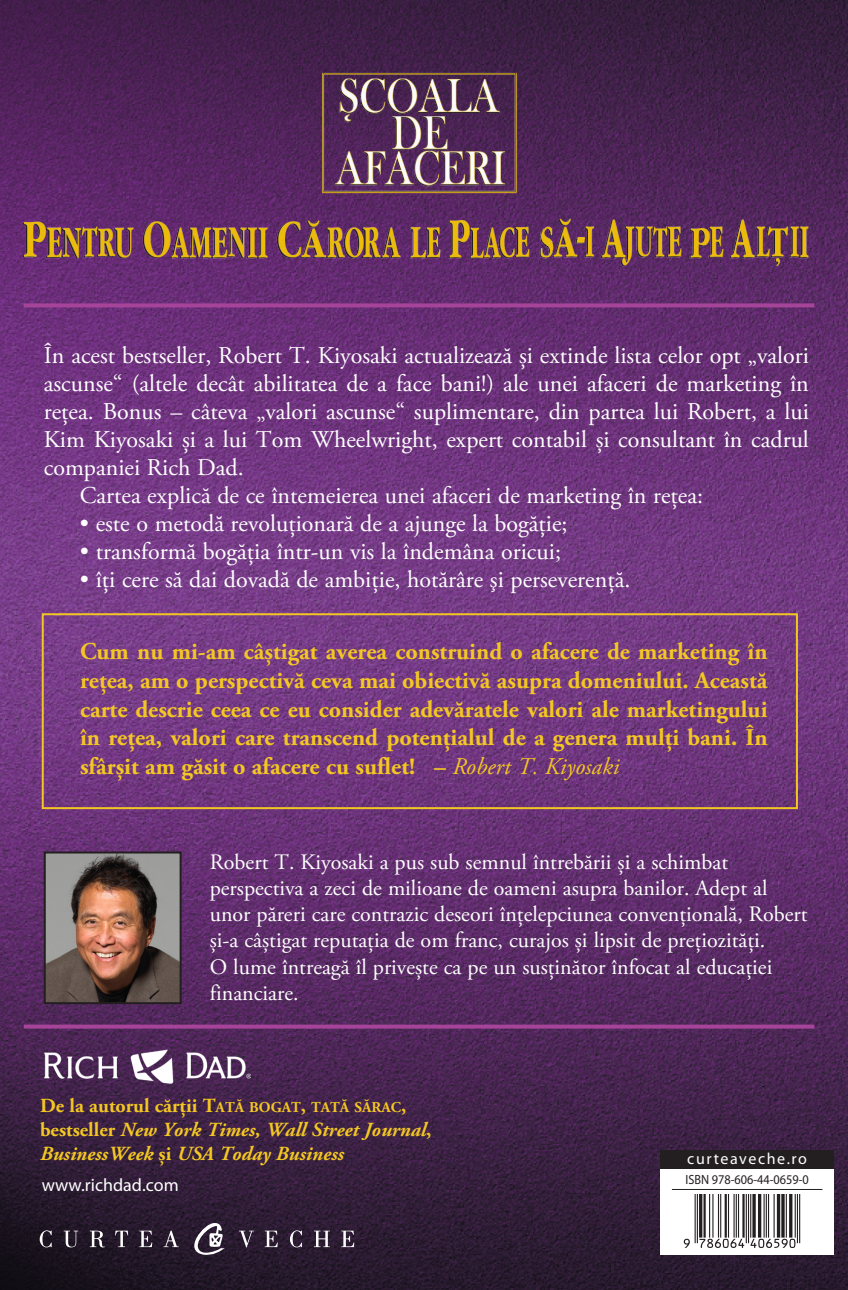
<style>
.page{position:relative;width:848px;height:1290px;background:#fff}
.page>*{position:absolute;margin:0;border:0;box-sizing:border-box;transform-origin:0 0}
.t1{font:24px/28px "Adobe Garamond Pro";color:#fff;text-align:justify}
.t2{font:700 24px/28.8px "Adobe Garamond Pro";color:#f3c723;text-align:justify}
.t3{font:22px/26px "Adobe Garamond Pro";color:#fff}
.t4{font:italic 700 20px/24px "Adobe Garamond Pro";color:#f3c723}
.t5{font:18px "Myriad Pro";color:#fff}
.t6{font:16px "Myriad Pro";letter-spacing:.1em;color:#fff}
.t7{font:13.4px "Myriad Pro";color:#231f20;scale:.92 1}
.s1{font-weight:400;font-style:italic}
.s2{font-style:normal}
.s3{font-style:normal;font-size:15px}
</style>
<div class="page">
<img style="left:0;top:0;width:848px;height:1290px">
<img style="left:24px;top:55px;width:788px;height:248px">
<svg style="left:24px;top:303px;width:790px;height:4px;background:#9e4194"></svg>
<img style="left:47px;top:854px;width:132px;height:147px">
<div style="left:44px;top:851px;width:138px;height:153px;border:2px solid #231f20"></div>
<svg style="left:24px;top:1024px;width:790px;height:4px;background:#983f8f"></svg>
<img style="left:42px;top:1041px;width:208px;height:48px">
<div style="left:42px;top:613px;width:756px;height:196px;border:2px solid #f3c723"></div>
<svg style="left:837px;top:1196px;width:11px;height:50px"></svg>
<svg style="left:40px;top:1222px;width:314px;height:34px;background:#3c3041"></svg>
<div style="left:660px;top:1168px;width:174px;height:86px;background:#fff"></div>
<hr style="left:672px;top:1189px;width:150px;height:1px;background:#231f20">
<svg style="left:684px;top:1194px;width:117px;height:54px"></svg>
<div style="left:660px;top:1149px;width:174px;height:19px;background:#231f20"></div>
<p class="t1" style="left:44px;top:342px;width:766px">În acest bestseller, Robert T. Kiyosaki actualizează și extinde lista celor opt „valori ascunse“ (altele decât abilitatea de a face bani!) ale unei afaceri de marketing în rețea. Bonus – câteva „valori ascunse“ suplimentare, din partea lui Robert, a lui Kim Kiyosaki și a lui Tom Wheelwright, expert contabil și consultant în cadrul companiei Rich Dad.</p>
<p class="t1" style="left:80px;top:482px;width:625px">Cartea explică de ce întemeierea unei afaceri de marketing în reţea:</p>
<p class="t1" style="left:80px;top:510px;width:489px">• este o metodă revoluţionară de a ajunge la bogăţie;</p>
<p class="t1" style="left:80px;top:538px;width:483px">• transformă bogăția într-un vis la îndemâna oricui;</p>
<p class="t1" style="left:80px;top:566px;width:552px">• îți cere să dai dovadă de ambiţie, hotărâre şi perseverenţă.</p>
<p class="t2" style="left:80px;top:637px;width:689px">Cum nu mi-am câștigat averea construind o afacere de marketing în rețea, am o perspectivă ceva mai obiectivă asupra domeniului. Această carte descrie ceea ce eu consider adevăratele valori ale marketingului în rețea, valori care transcend potențialul de a genera mulți bani. În sfârșit am găsit o afacere cu suflet! – <span class="s1">Robert T. Kiyosaki</span></p>
<p class="t3" style="left:210px;top:850px;width:599px">Robert T. Kiyosaki a pus sub semnul întrebării și a schimbat perspectiva a zeci de milioane de oameni asupra banilor. Adept al unor păreri care contrazic deseori înțelepciunea convențională, Robert și-a câștigat reputația de om franc, curajos și lipsit de prețiozități.<br>O lume întreagă îl privește ca pe un susținător înfocat al educației financiare.</p>
<p class="t4" style="left:40px;top:1093px;width:393px"><span class="s2">De la autorul cărții</span> <span class="s2">T</span><span class="s3">ATĂ BOGAT</span><span class="s2">,</span> <span class="s3">TATĂ SĂRAC</span><span class="s2">, </span><span class="s2">bestseller</span> New York Times, Wall Street Journal<span class="s2">,<br></span>BusinessWeek <span class="s2">și</span> USA Today Business</p>
<p class="t6" style="left:687px;top:1150px;width:121px">curteaveche.ro</p>
<p class="t5" style="left:42px;top:1173px;width:138px">www.richdad.com</p>
<p class="t7" style="left:685px;top:1172px;width:136px">ISBN 978-606-44-0659-0</p>
</div>
